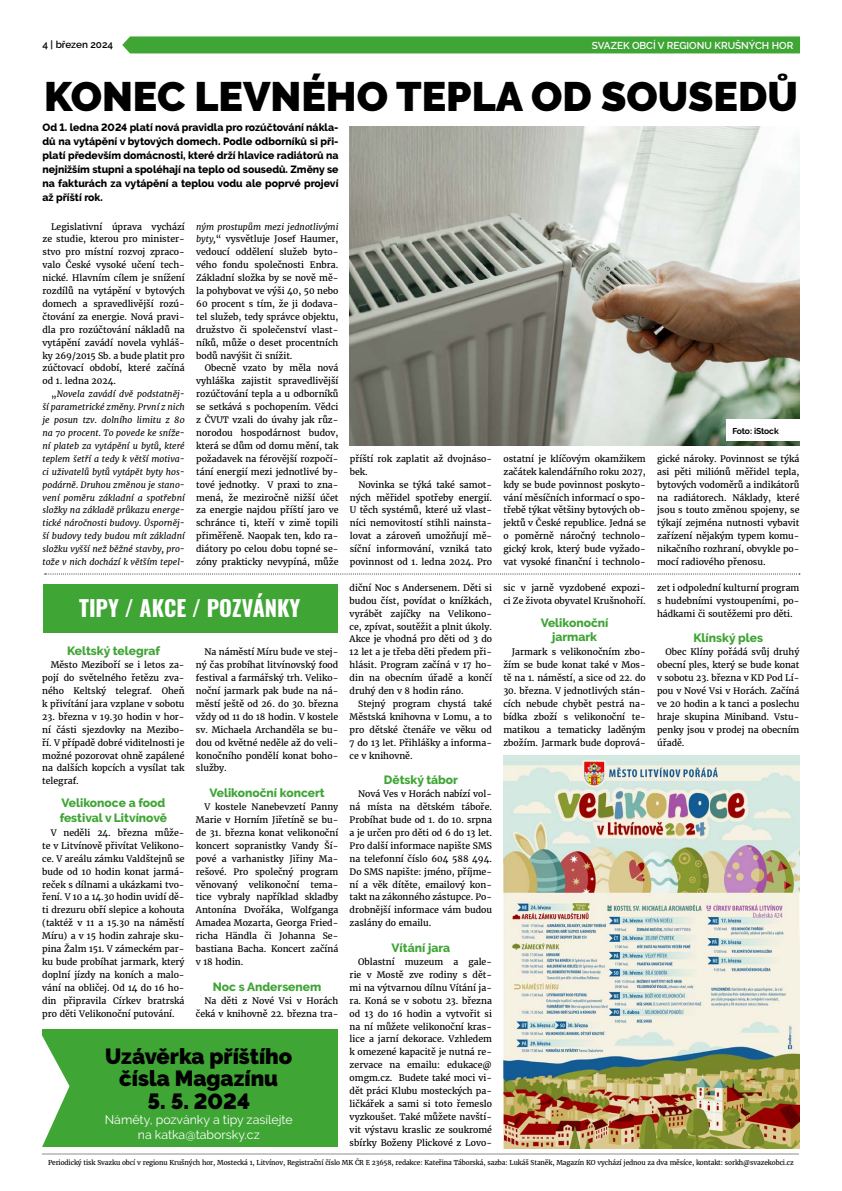
<style>
.page{position:relative;width:842px;height:1191px;background:#fff}
.page>*{position:absolute;margin:0;border:0;box-sizing:border-box;transform-origin:0 0}
.t1{font:900 41px "Raleway";color:#000}
.t2{font:700 22px "Oswald";color:#fff}
.t3{font:900 21.9px/22px "Raleway";color:#000;text-align:center}
.t4{font:12.4px/15.2px "Raleway";color:#fff;text-align:center}
.t5{font:800 12px/14.4px "Raleway";color:#3fa535}
.t6{font:800 10.5px/14px "Raleway";color:#000;text-align:justify}
.t7{font:600 10px "Raleway";color:#fff}
.t8{font:600 10px "Raleway";color:#000}
.t9{font:8.8px/12.9px "Merriweather";color:#000;text-align:justify}
.t10{font:italic 8.8px/12.9px "Merriweather";color:#000;text-align:justify}
.t11{font:700 8.5px "Raleway";letter-spacing:-.015em;color:#000}
.t12{font:6.7px "Merriweather";letter-spacing:-.015em;color:#000}
.s1{font-style:normal}
.s2{font-style:italic}
</style>
<div class="page">
<div style="left:122px;top:36px;width:678px;height:17px;background:#3fa535"></div>
<hr style="left:43px;top:1153px;width:756px;height:1px;background:#c6c6c6">
<svg style="left:45px;top:573px;width:755px;height:1px"></svg>
<div style="left:43px;top:584px;width:294px;height:48px;background:#3fa535"></div>
<div style="left:42px;top:1029px;width:296px;height:118px;background:#3fa535"></div>
<svg style="left:42px;top:1035px;width:28px;height:112px"></svg>
<img style="left:350px;top:126px;width:449px;height:319px">
<img style="left:503px;top:755px;width:296px;height:393px">
<div style="left:727px;top:419px;width:115px;height:22px;background:#fff"></div>
<p class="t8" style="left:43px;top:39px;width:72px">4 | březen 2024</p>
<p class="t7" style="left:592px;top:39px;width:203px">SVAZEK OBCÍ V REGIONU KRUŠNÝCH HOR</p>
<h1 class="t1" style="left:44px;top:73px;width:755px">KONEC LEVNÉHO TEPLA OD SOUSEDŮ</h1>
<p class="t6" style="left:43px;top:120px;width:297px">Od 1. ledna 2024 platí nová pravidla pro rozúčtování nákla&shy;dů na vytápění v bytových domech. Podle odborníků si při&shy;platí především domácnosti, které drží hlavice radiátorů na nejnižším stupni a spoléhají na teplo od sousedů. Změny se na fakturách za vytápění a teplou vodu ale poprvé projeví až příští rok.</p>
<p class="t9" style="left:43px;top:220px;width:144px;text-indent:9px">Legislativní úprava vychází ze studie, kterou pro minister&shy;stvo pro místní rozvoj zpraco&shy;valo České vysoké učení tech&shy;nické. Hlavním cílem je snížení rozdílů na vytápění v bytových domech a spravedlivější rozú&shy;čtování za energie. Nová pravi&shy;dla pro rozúčtování nákladů na vytápění zavádí novela vyhláš&shy;ky 269/2015 Sb. a bude platit pro zúčtovací období, které začíná od 1. ledna 2024.</p>
<p class="t10" style="left:43px;top:388px;width:144px;text-indent:9px"><span class="s1">„</span>Novela zavádí dvě podstatněj&shy;ší parametrické změny. První z nich je posun tzv. dolního limitu z 80 na 70 procent. To povede ke sníže&shy;ní plateb za vytápění u bytů, které teplem šetří a tedy k větší motiva&shy;ci uživatelů bytů vytápět byty hos&shy;podárně. Druhou změnou je stano&shy;vení poměru základní a spotřební složky na základě průkazu energe&shy;tické náročnosti budovy. Úsporněj&shy;ší budovy tedy budou mít základní složku vyšší než běžné stavby, pro&shy;tože v nich dochází k větším tepel-</p>
<p class="t9" style="left:196px;top:220px;width:144px"><span class="s2">ným prostupům mezi jednotlivými byty,</span>“ vysvětluje Josef Haumer, vedoucí oddělení služeb byto&shy;vého fondu společnosti Enbra.<br>Základní složka by se nově mě&shy;la pohybovat ve výši 40, 50 nebo 60 procent s tím, že ji dodava&shy;tel služeb, tedy správce objektu, družstvo či společenství vlast&shy;níků, může o deset procentních bodů navýšit či snížit.</p>
<p class="t9" style="left:196px;top:362px;width:144px;text-indent:9px">Obecně vzato by měla nová vyhláška zajistit spravedlivější rozúčtování tepla a u odborníků se setkává s pochopením. Vědci z ČVUT vzali do úvahy jak růz&shy;norodou hospodárnost budov, která se dům od domu mění, tak požadavek na férovější rozpočí&shy;tání energií mezi jednotlivé by&shy;tové jednotky. V praxi to zna&shy;mená, že meziročně nižší účet za energie najdou příští jaro ve schránce ti, kteří v zimě topili přiměřeně. Naopak ten, kdo ra&shy;diátory po celou dobu topné se&shy;zóny prakticky nevypíná, může</p>
<p class="t11" style="left:732px;top:426px;width:48px">Foto: iStock</p>
<p class="t9" style="left:503px;top:452px;width:144px">ostatní je klíčovým okamžikem začátek kalendářního roku 2027, kdy se bude povinnost poskyto&shy;vání měsíčních informací o spo&shy;třebě týkat většiny bytových ob&shy;jektů v České republice. Jedná se o poměrně náročný technolo&shy;gický krok, který bude vyžado&shy;vat vysoké finanční i technolo-</p>
<p class="t9" style="left:657px;top:452px;width:144px">gické nároky. Povinnost se týká asi pěti miliónů měřidel tepla, bytových vodoměrů a indikátorů na radiátorech. Náklady, které jsou s touto změnou spojeny, se týkají zejména nutnosti vybavit zařízení nějakým typem komu&shy;nikačního rozhraní, obvykle po&shy;mocí radiového přenosu.</p>
<p class="t9" style="left:350px;top:452px;width:144px">příští rok zaplatit až dvojnáso&shy;bek.</p>
<p class="t9" style="left:350px;top:478px;width:144px;text-indent:9px">Novinka se týká také samot&shy;ných měřidel spotřeby energií.<br>U těch systémů, které už vlast&shy;níci nemovitostí stihli nainsta&shy;lovat a zároveň umožňují mě&shy;síční informování, vzniká tato povinnost od 1. ledna 2024. Pro</p>
<h2 class="t2" style="left:79px;top:593px;width:223px">TIPY / AKCE / POZVÁNKY</h2>
<h3 class="t5" style="left:67px;top:644px;width:95px">Keltský telegraf</h3>
<p class="t9" style="left:42px;top:658px;width:144px;text-indent:9px">Město Meziboří se i letos za&shy;pojí do světelného řetězu zva&shy;ného Keltský telegraf. Oheň k přivítání jara vzplane v sobotu</p>
<p class="t9" style="left:42px;top:710px;width:144px">23. března v 19.30 hodin v hor&shy;ní části sjezdovky na Mezibo&shy;ří. V případě dobré viditelnosti je možné pozorovat ohně zapálené na dalších kopcích a vysílat tak telegraf.</p>
<h3 class="t5" style="left:60px;top:796px;width:109px">Velikonoce a food festival v Litvínově</h3>
<p class="t9" style="left:42px;top:826px;width:144px;text-indent:9px">V neděli 24. března může&shy;te v Litvínově přivítat Velikono&shy;ce. V areálu zámku Valdštejnů se bude od 10 hodin konat jarmá&shy;reček s dílnami a ukázkami tvo&shy;ření. V 10 a 14.30 hodin uvidí dě&shy;ti drezuru obří slepice a kohouta (taktéž v 11 a 15.30 na náměstí Míru) a v 15 hodin zahraje sku&shy;pina Žalm 151. V zámeckém par&shy;ku bude probíhat jarmark, který doplní jízdy na koních a malo&shy;vání na obličej. Od 14 do 16 ho&shy;din připravila Církev bratrská pro děti Velikonoční putování.</p>
<p class="t9" style="left:196px;top:646px;width:144px;text-indent:9px">Na náměstí Míru bude ve stej&shy;ný čas probíhat litvínovský food festival a farmářský trh. Veliko&shy;noční jarmark pak bude na ná&shy;městí ještě od 26. do 30. března vždy od 11 do 18 hodin. V kostele sv. Michaela Archanděla se bu&shy;dou od květné neděle až do veli&shy;konočního pondělí konat boho&shy;služby.</p>
<h3 class="t5" style="left:209px;top:786px;width:117px">Velikonoční koncert</h3>
<p class="t9" style="left:196px;top:800px;width:144px;text-indent:9px">V kostele Nanebevzetí Panny Marie v Horním Jiřetíně se bu&shy;de 31. března konat velikonoční koncert sopranistky Vandy Ší&shy;pové a varhanistky Jiřiny Ma&shy;rešové. Pro společný program věnovaný velikonoční tema&shy;tice vybraly například skladby Antonína Dvořáka, Wolfganga Amadea Mozarta, Georga Fried&shy;richa Händla či Johanna Se&shy;bastiana Bacha. Koncert začíná v 18 hodin.</p>
<h3 class="t5" style="left:213px;top:979px;width:110px">Noc s Andersenem</h3>
<p class="t9" style="left:196px;top:994px;width:144px;text-align:right">Na děti z Nové Vsi v Horách čeká v knihovně 22. března tra-</p>
<h3 class="t3" style="left:105px;top:1045px;width:188px">Uzávěrka příštího čísla Magazínu</h3>
<h3 class="t3" style="left:147px;top:1090px;width:104px">5. 5. 2024</h3>
<h3 class="t4" style="left:105px;top:1112px;width:189px">Náměty, pozvánky a tipy zasílejte na katka@taborsky.cz</h3>
<p class="t9" style="left:350px;top:581px;width:144px">diční Noc s Andersenem. Děti si budou číst, povídat o knížkách, vyrábět zajíčky na Velikono&shy;ce, zpívat, soutěžit a plnit úkoly.<br>Akce je vhodná pro děti od 3 do 12 let a je třeba děti předem při&shy;hlásit. Program začíná v 17 ho&shy;din na obecním úřadě a končí druhý den v 8 hodin ráno.</p>
<p class="t9" style="left:350px;top:697px;width:144px;text-indent:9px">Stejný program chystá také Městská knihovna v Lomu, a to pro dětské čtenáře ve věku od 7 do 13 let. Přihlášky a informa&shy;ce v knihovně.</p>
<h3 class="t5" style="left:384px;top:773px;width:76px">Dětský tábor</h3>
<p class="t9" style="left:350px;top:787px;width:144px;text-indent:9px">Nová Ves v Horách nabízí vol&shy;ná místa na dětském táboře.<br>Probíhat bude od 1. do 10. srpna a je určen pro děti od 6 do 13 let.<br>Pro další informace napište SMS na telefonní číslo 604 588 494.<br>Do SMS napište: jméno, příjme&shy;ní a věk dítěte, emailový kon&shy;takt na zákonného zástupce. Po&shy;drobnější informace vám budou zaslány do emailu.</p>
<h3 class="t5" style="left:391px;top:940px;width:60px">Vítání jara</h3>
<p class="t9" style="left:350px;top:955px;width:144px;text-indent:9px">Oblastní muzeum a gale&shy;rie v Mostě zve rodiny s dět&shy;mi na výtvarnou dílnu Vítání ja&shy;ra. Koná se v sobotu 23. března od 13 do 16 hodin a vytvořit si na ní můžete velikonoční kras&shy;lice a jarní dekorace. Vzhledem k omezené kapacitě je nutná re&shy;zervace na emailu: edukace@ omgm.cz. Budete také moci vi&shy;dět práci Klubu mosteckých pa&shy;ličkářek a sami si toto řemeslo vyzkoušet. Také můžete navští&shy;vit výstavu kraslic ze soukromé sbírky Boženy Plickové z Lovo-</p>
<p class="t9" style="left:503px;top:581px;width:144px">sic v jarně vyzdobené expozi&shy;ci Ze života obyvatel Krušnohoří.</p>
<h3 class="t5" style="left:541px;top:615px;width:69px;text-align:center">Velikonoční jarmark</h3>
<p class="t9" style="left:503px;top:646px;width:144px;text-indent:9px">Jarmark s velikonočním zbo&shy;žím se bude konat také v Mos&shy;tě na 1. náměstí, a sice od 22. do</p>
<p class="t9" style="left:503px;top:684px;width:144px">30. března. V jednotlivých stán&shy;cích nebude chybět pestrá na&shy;bídka zboží s velikonoční te&shy;matikou a tematicky laděným zbožím. Jarmark bude doprová-</p>
<p class="t9" style="left:657px;top:581px;width:144px">zet i odpolední kulturní program s hudebními vystoupeními, po&shy;hádkami či soutěžemi pro děti.</p>
<h3 class="t5" style="left:693px;top:631px;width:71px">Klínský ples</h3>
<p class="t9" style="left:657px;top:646px;width:144px;text-indent:9px">Obec Klíny pořádá svůj druhý obecní ples, který se bude konat v sobotu 23. března v KD Pod Lí&shy;pou v Nové Vsi v Horách. Začíná ve 20 hodin a k tanci a poslechu hraje skupina Miniband. Vstu&shy;penky jsou v prodej na obecním úřadě.</p>
<p class="t12" style="left:48px;top:1158px;width:747px">Periodický tisk Svazku obcí v regionu Krušných hor, Mostecká 1, Litvínov, Registrační číslo MK ČR E 23658, redakce: Kateřina Táborská, sazba: Lukáš Staněk, Magazín KO vychází jednou za dva měsíce, kontakt: sorkh@svazekobci.cz</p>
</div>
